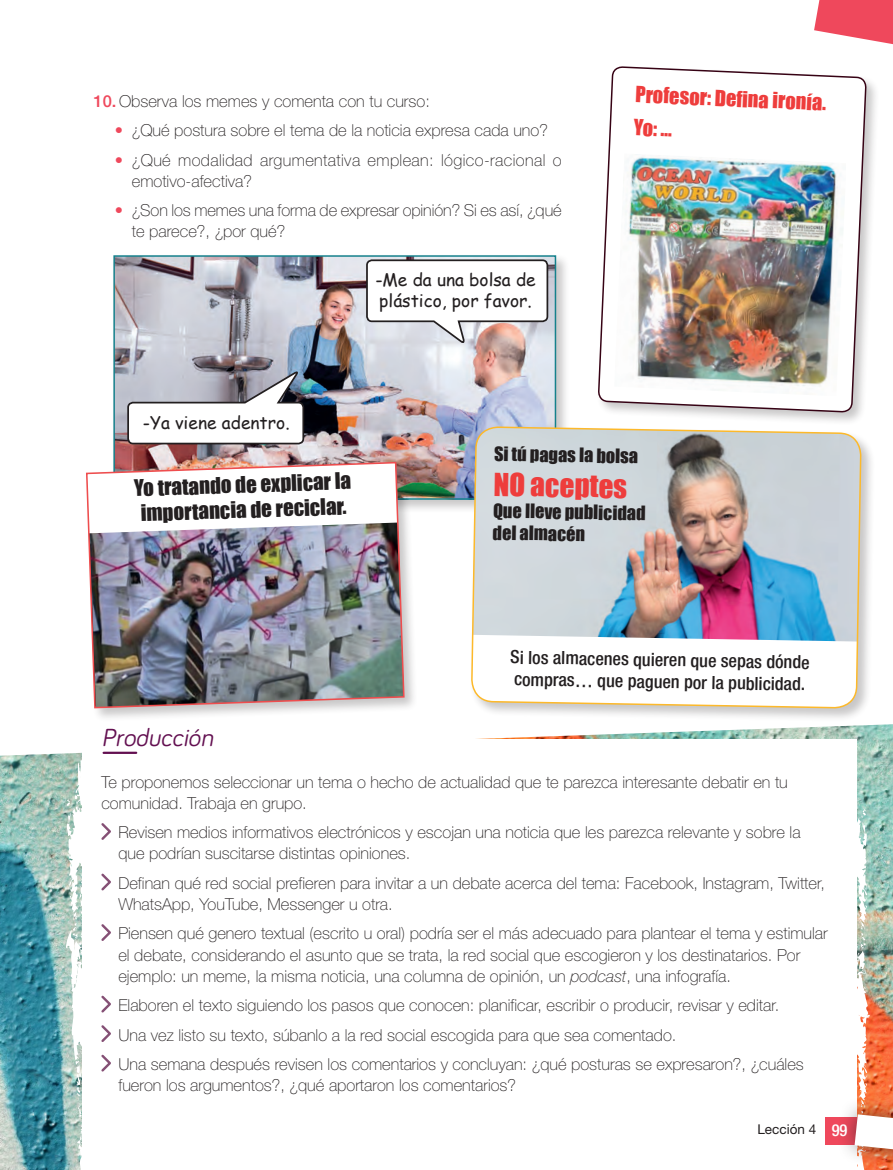
<style>
.page{position:relative;width:893px;height:1170px;background:#fff}
.page>*{position:absolute;margin:0;border:0;box-sizing:border-box;transform-origin:0 0}
.t1{font:29.25px "Impact";color:#ee3d3c}
.t2{font:italic 25.5px "Bariol";color:#631051}
.t3{font:21px/25.2px "Impact";color:#231f20}
.t4{font:20.4px "Impact";color:#ee3d3c}
.t5{font:500 condensed 18.3px/21.9px "Helvetica Neue LT Std";color:#231f20}
.t6{font:18.3px/21.9px "Impact";color:#231f20}
.t7{font:17.4px/20.9px "Comic Sans MS";color:#231f20}
.TXT_GRAL{font:100 16.5px/21px "Helvetica Neue LT Std";color:#231f20}
.TXT_GRAL-2{font:100 16.5px/21px "Helvetica Neue LT Std";letter-spacing:.025em;color:#231f20}
.t8{font:13.5px "Helvetica Neue LT Std";color:#231f20}
.s1{font-weight:500;color:#ef485c}
.s2{font-style:italic}
.s3{font-weight:500;font-stretch:condensed;font-size:16.5px;color:#fff}
</style>
<div class="page">
<img style="left:0;top:724px;width:893px;height:445px">
<div style="left:82px;top:739px;width:775px;height:430px;background:#fff"></div>
<svg style="left:62px;top:749px;width:51px;height:420px"></svg>
<div style="left:596px;top:65px;width:284px;height:361px;background:#231f20;opacity:.25"></div>
<svg style="left:597px;top:66px;width:270px;height:359px"></svg>
<img style="left:614px;top:153px;width:232px;height:130px">
<div style="left:111px;top:253px;width:459px;height:261px;background:#231f20;opacity:.25"></div>
<img style="left:116px;top:258px;width:437px;height:238px">
<div style="left:113px;top:255px;width:443px;height:244px;border:2px solid #15818c"></div>
<svg style="left:365px;top:258px;width:184px;height:88px"></svg>
<svg style="left:126px;top:368px;width:179px;height:77px"></svg>
<div style="left:84px;top:460px;width:334px;height:262px;background:#231f20;opacity:.25"></div>
<img style="left:85px;top:461px;width:320px;height:248px">
<div style="left:469px;top:425px;width:406px;height:297px;background:#231f20;opacity:.25"></div>
<img style="left:470px;top:283px;width:392px;height:485px">
<hr style="left:104px;top:751px;width:32px;height:2px;background:#631051">
<div style="left:825px;top:1117px;width:46px;height:27px;background:#ef485c"></div>
<div style="left:837px;top:1096px;width:56px;height:72px;background:#231f20;opacity:.6"></div>
<svg style="left:814px;top:0;width:79px;height:45px"></svg>
<img style="left:842px;top:768px;width:51px;height:402px">
<p class="TXT_GRAL" style="left:94px;top:90px;width:338px"><span class="s1">10.</span> Observa los memes y comenta con tu curso:</p>
<p class="TXT_GRAL" style="left:115px;top:120px;width:435px"><span class="s1">•</span> ¿Qué postura sobre el tema de la noticia expresa cada uno?</p>
<p class="TXT_GRAL-2" style="left:132px;top:149px;width:431px;text-indent:-17px"><span class="s1">•</span> ¿Qué modalidad argumentativa emplean: lógico-racional o emotivo-afectiva?</p>
<p class="TXT_GRAL" style="left:132px;top:200px;width:431px;text-indent:-17px"><span class="s1">•</span> ¿Son los memes una forma de expresar opinión? Si es así, ¿qué te parece?, ¿por qué?</p>
<p class="t7" style="left:143px;top:411px;width:148px">-Ya viene adentro.</p>
<p class="t7" style="left:375px;top:269px;width:162px">-Me da una bolsa de plástico, por favor.</p>
<p class="t4" style="left:636px;top:77px;width:192px;rotate:3deg">Profesor: Defi na ironía.</p>
<p class="t4" style="left:635px;top:111px;width:40px;rotate:3deg">Yo: …</p>
<p class="t3" style="left:134px;top:475px;width:218px;rotate:-2deg">Yo tratando de explicar la importancia de reciclar.</p>
<p class="t2" style="left:101px;top:719px;width:113px">Producción</p>
<p class="t6" style="left:494px;top:442px;width:146px;rotate:1deg">Si tú pagas la bolsa</p>
<p class="t1" style="left:494px;top:461px;width:135px;rotate:1deg">NO aceptes</p>
<p class="t6" style="left:493px;top:499px;width:154px;rotate:1deg">Que lleve publicidad del almacén</p>
<p class="t5" style="left:511px;top:645px;width:301px;rotate:1deg">Si los almacenes quieren que sepas dónde compras… que paguen por la publicidad.</p>
<p class="TXT_GRAL" style="left:101px;top:771px;width:688px">Te proponemos seleccionar un tema o hecho de actualidad que te parezca interesante debatir en tu comunidad. Trabaja en grupo.</p>
<p class="TXT_GRAL" style="left:118px;top:822px;width:684px">Revisen medios informativos electrónicos y escojan una noticia que les parezca relevante y sobre la que podrían suscitarse distintas opiniones.</p>
<p class="TXT_GRAL" style="left:118px;top:872px;width:708px">Definan qué red social prefieren para invitar a un debate acerca del tema: Facebook, Instagram, Twitter,<br>WhatsApp, YouTube, Messenger u otra.</p>
<p class="TXT_GRAL" style="left:118px;top:923px;width:711px">Piensen qué genero textual (escrito u oral) podría ser el más adecuado para plantear el tema y estimular el debate, considerando el asunto que se trata, la red social que escogieron y los destinatarios. Por ejemplo: un meme, la misma noticia, una columna de opinión, un <span class="s2">podcast</span>, una infografía.</p>
<p class="TXT_GRAL" style="left:118px;top:994px;width:662px">Elaboren el texto siguiendo los pasos que conocen: planificar, escribir o producir, revisar y editar.</p>
<p class="TXT_GRAL" style="left:118px;top:1024px;width:560px">Una vez listo su texto, súbanlo a la red social escogida para que sea comentado.</p>
<p class="TXT_GRAL" style="left:118px;top:1053px;width:687px">Una semana después revisen los comentarios y concluyan: ¿qué posturas se expresaron?, ¿cuáles fueron los argumentos?, ¿qué aportaron los comentarios?</p>
<p class="t8" style="left:757px;top:1121px;width:92px">Lección 4 <span class="s3">99</span></p>
</div>
